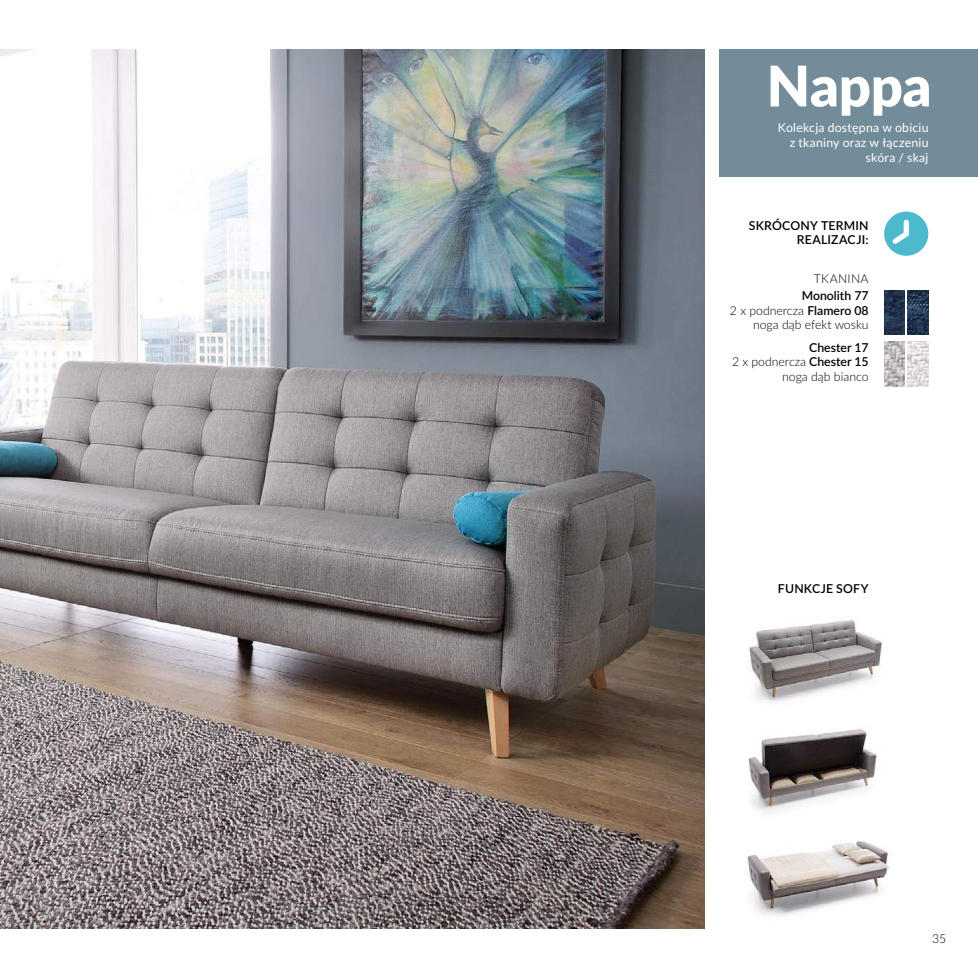
<style>
.page{position:relative;width:978px;height:978px;background:#fff}
.page>*{position:absolute;margin:0;border:0;box-sizing:border-box;transform-origin:0 0}
.t1{font:900 56px "Lato";letter-spacing:-.005em;color:#fff}
.t2{font:300 12.25px/14.7px "Lato";color:#000;text-align:right}
.t3{font:12.25px/14.7px "Lato";letter-spacing:.02em;color:#fff;text-align:right}
.t4{font:600 12.25px/14.7px "Lato";letter-spacing:.02em;color:#000;text-align:right}
.s1{font-weight:600}
</style>
<div class="page">
<img style="left:0;top:50px;width:704px;height:878px">
<div style="left:719px;top:50px;width:258px;height:127px;background:#738c99"></div>
<div style="left:883px;top:211px;width:45px;height:45px;background:#4cbacc;border-radius:50%"></div>
<div style="left:903px;top:222px;width:5px;height:12px;background:#fff"></div>
<svg style="left:887px;top:226px;width:22px;height:22px"></svg>
<img style="left:884px;top:290px;width:20px;height:44px">
<img style="left:907px;top:290px;width:21px;height:44px">
<img style="left:884px;top:342px;width:20px;height:44px">
<img style="left:907px;top:342px;width:21px;height:44px">
<img style="left:748px;top:729px;width:129px;height:85px">
<img style="left:748px;top:619px;width:134px;height:83px">
<img style="left:747px;top:841px;width:143px;height:75px">
<h1 class="t1" style="left:766px;top:44px;width:166px">Nappa</h1>
<p class="t3" style="left:777px;top:120px;width:152px">Kolekcja dostępna w obiciu z tkaniny oraz w łączeniu skóra / skaj</p>
<p class="t4" style="left:748px;top:217px;width:121px">Skrócony termin realizacji:</p>
<p class="t2" style="left:813px;top:270px;width:54px">Tkanina</p>
<p class="t2" style="left:729px;top:288px;width:140px"><span class="s1">Monolith 77<br></span>2 x podnercza <span class="s1">Flamero 08 </span>noga dąb efekt wosku</p>
<p class="t2" style="left:731px;top:339px;width:138px"><span class="s1">Chester 17<br></span>2 x podnercza <span class="s1">Chester 15 </span>noga dąb bianco</p>
<p class="t4" style="left:777px;top:580px;width:25px">FUNKCJE</p>
<p class="t4" style="left:836px;top:580px;width:34px">SOFY</p>
<p class="t2" style="left:931px;top:930px;width:16px">35</p>
</div>
